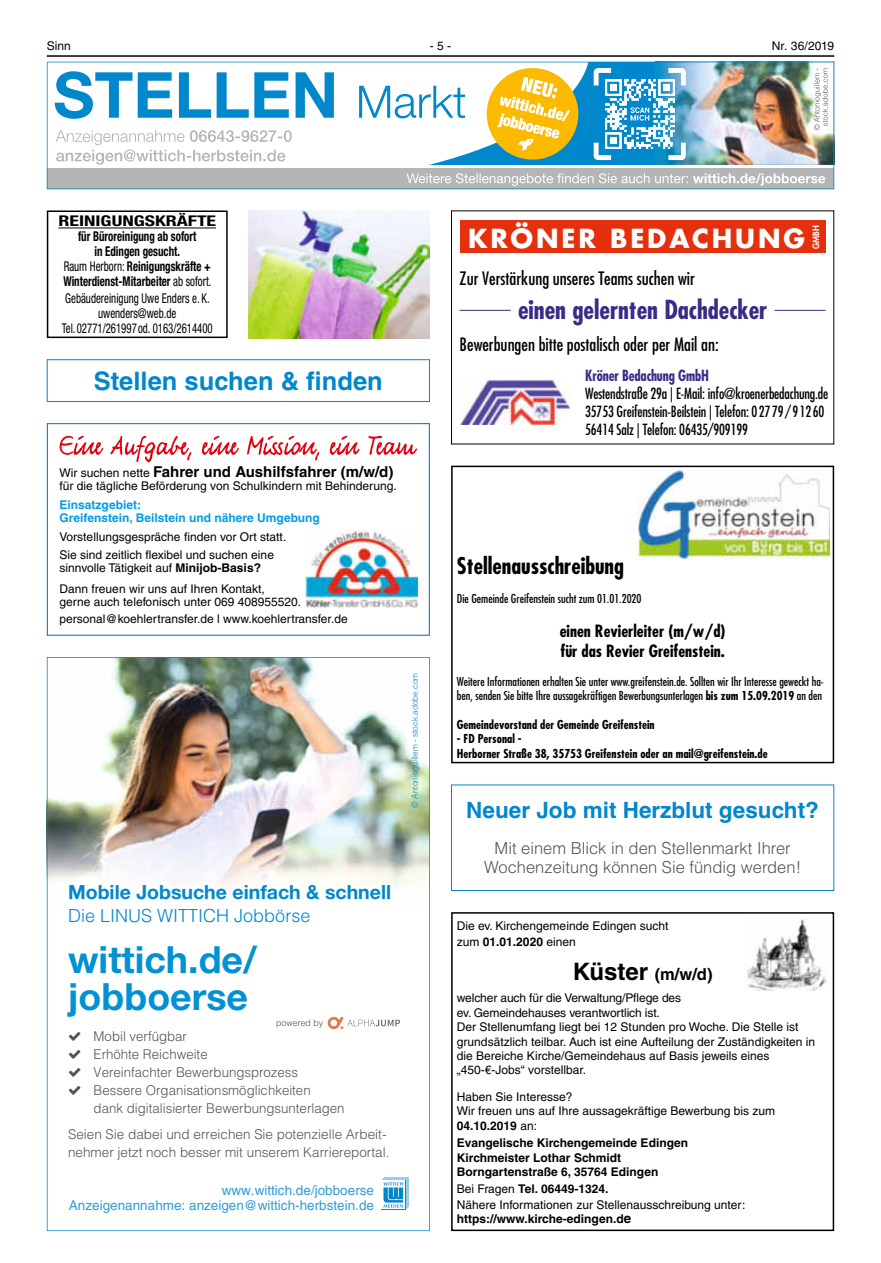
<style>
.page{position:relative;width:881px;height:1263px;background:#fff}
.page>*{position:absolute;margin:0;border:0;box-sizing:border-box;transform-origin:0 0}
.t1{font:700 37.5px/37.5px "Helvetica Neue LT";color:#0291d2}
.t2{font:700 25.65px "Futura LT";letter-spacing:.11em;color:#fff}
.t3{font:700 condensed 25.5px "Futura LT";color:#382c87}
.t4{font:700 25.5px "Helvetica LT";color:#0087cc}
.t5{font:700 22.5px "Helvetica LT";color:#0087cc}
.t6{font:700 condensed 22.5px "Futura LT";color:#000}
.t7{font:700 19.5px "Helvetica Neue LT";color:#0087cc}
.t8{font:condensed 18px "Futura LT";color:#000}
.t9{font:300 18px "Helvetica LT";color:#0087cc}
.t10{font:300 16.5px/19.5px "Helvetica LT";color:#535353;text-align:center}
.t11{font:700 condensed 16.5px/19.8px "Futura LT";color:#000}
.t12{font:700 16.5px "Helvetica LT";color:#000}
.t13{font:condensed 15px/18px "Futura LT";letter-spacing:-.01em;color:#000;scale:.95 1}
.t14{font:700 15px "Helvetica LT";color:#000}
.t15{font:700 condensed 15px "Futura LT";letter-spacing:-.01em;color:#382c87;scale:.95 1}
.t16{font:700 condensed 14.85px "Helvetica Neue LT";color:#000;scale:1.34 1}
.t17{font:300 13.5px/18px "Helvetica LT";color:#535353}
.t18{font:700 condensed 13.5px/15px "Helvetica Neue LT";color:#000;text-align:center;scale:.81 1}
.t19{font:condensed 13.5px/15px "Helvetica Neue LT";color:#000;text-align:center;scale:.81 1}
.t20{font:13.5px/14.5px "Helvetica LT";color:#329cd7;text-align:right}
.t21{font:12px/14.4px "Helvetica LT";color:#000}
.t22{font:condensed 12px/14.4px "Futura LT";color:#000}
.t23{font:700 12px/14.4px "Helvetica LT";color:#000}
.t24{font:700 condensed 12px/14.4px "Futura LT";color:#000}
.t25{font:700 12px/12.9px "Helvetica LT";color:#009ee3}
.t26{font:300 9px "Helvetica LT";color:#535353}
.t27{font:800 8.55px "Futura LT";color:#fff}
.t28{font:300 8.25px "Helvetica LT";color:#0087cc}
.s1{font-weight:400}
.s2{font-weight:400;font-size:12px}
.s3{font-weight:700}
.s4{font-size:24px}
.s5{font-size:13.5px}
</style>
<div class="page">
<hr style="left:47px;top:55px;width:786px;height:2px;background:#000">
<img style="left:47px;top:63px;width:786px;height:126px">
<img style="left:605px;top:80px;width:69px;height:69px">
<img style="left:747px;top:919px;width:79px;height:72px">
<div style="left:451px;top:912px;width:382px;height:319px;border:2px solid #000"></div>
<img style="left:638px;top:470px;width:191px;height:90px">
<div style="left:451px;top:466px;width:382px;height:297px;border:2px solid #000"></div>
<div style="left:459px;top:220px;width:366px;height:33px;background:#e5300d"></div>
<hr style="left:774px;top:310px;width:51px;height:1px;background:#382c87">
<hr style="left:459px;top:310px;width:51px;height:1px;background:#382c87">
<img style="left:460px;top:380px;width:109px;height:45px">
<hr style="left:58px;top:228px;width:158px;height:1px;background:#000">
<div style="left:47px;top:210px;width:180px;height:128px;border:2px solid #000"></div>
<svg style="left:429px;top:657px;width:1px;height:249px"></svg>
<img style="left:47px;top:657px;width:382px;height:574px">
<svg style="left:327px;top:1017px;width:73px;height:12px"></svg>
<div style="left:381px;top:1180px;width:24px;height:30px;background:#0087cc"></div>
<div style="left:381px;top:1180px;width:24px;height:29px;background:#fff"></div>
<svg style="left:382px;top:1177px;width:26px;height:32px"></svg>
<div style="left:47px;top:423px;width:382px;height:213px;border:1px solid #007ac3"></div>
<img style="left:306px;top:531px;width:111px;height:76px">
<svg style="left:60px;top:436px;width:357px;height:26px"></svg>
<div style="left:47px;top:359px;width:382px;height:43px;border:1px solid #0087cc"></div>
<div style="left:451px;top:784px;width:382px;height:107px;border:1px solid #0087cc"></div>
<img style="left:249px;top:210px;width:180px;height:128px">
<svg style="left:69px;top:1032px;width:11px;height:9px"></svg>
<svg style="left:69px;top:1050px;width:11px;height:9px"></svg>
<svg style="left:69px;top:1068px;width:11px;height:9px"></svg>
<svg style="left:69px;top:1086px;width:11px;height:9px"></svg>
<p class="t21" style="left:47px;top:39px;width:26px">Sinn</p>
<p class="t21" style="left:429px;top:39px;width:23px">-5-</p>
<p class="t21" style="left:771px;top:39px;width:64px">Nr. 36/2019</p>
<p class="t16" style="left:58px;top:212px;width:119px">ReinigungskRÄfte</p>
<p class="t18" style="left:63px;top:229px;width:184px">für Büroreinigung ab sofort<br>in edingen gesucht.<br><span class="s1">Raum Herborn:</span> Reinigungskräfte +<br>Winterdienst-Mitarbeiter <span class="s1">ab sofort.</span></p>
<p class="t19" style="left:62px;top:291px;width:188px">Gebäudereinigung Uwe Enders e. K. uwenders@web.de<br>Tel.02771/261997 od. 0163/2614400</p>
<h3 class="t4" style="left:94px;top:371px;width:290px">Stellen suchen &amp; finden</h3>
<p class="t14" style="left:60px;top:466px;width:335px"><span class="s2">Wir suchen nette</span> Fahrer und Aushilfsfahrer (m/w/d)</p>
<p class="t21" style="left:60px;top:480px;width:338px">für die tägliche Beförderung von Schulkindern mit Behinderung.</p>
<p class="t25" style="left:60px;top:500px;width:262px">Einsatzgebiet:<br>Greifenstein, Beilstein und nähere Umgebung</p>
<p class="t21" style="left:60px;top:530px;width:228px;line-height:17.1px">Vorstellungsgespräche finden vor Ort statt.<br>Sie sind zeitlich flexibel und suchen eine</p>
<p class="t21" style="left:60px;top:558px;width:206px;line-height:21.5px">sinnvolle Tätigkeit auf <span class="s3">Minijob-Basis?<br></span>Dann freuen wir uns auf Ihren Kontakt,</p>
<p class="t21" style="left:60px;top:594px;width:289px;line-height:17.1px">gerne auch telefonisch unter 069 408955520. personal@koehlertransfer.de l www.koehlertransfer.de</p>
<p class="t28" style="left:410px;top:808px;width:136px;rotate:-90deg">© Antonioguillem - stock.adobe.com</p>
<h3 class="t7" style="left:68px;top:880px;width:324px">Mobile Jobsuche einfach &amp; schnell</h3>
<h3 class="t9" style="left:68px;top:905px;width:244px">Die LINUS WITTICH Jobbörse</h3>
<h1 class="t1" style="left:68px;top:940px;width:190px">wittich.de/ jobboerse</h1>
<p class="t17" style="left:94px;top:1027px;width:252px">Mobil verfügbar<br>Erhöhte Reichweite<br>Vereinfachter Bewerbungsprozess<br>Bessere Organisationsmöglichkeiten<br>dank digitalisierter Bewerbungsunterlagen</p>
<p class="t17" style="left:68px;top:1126px;width:323px">Seien Sie dabei und erreichen Sie potenzielle Arbeit&shy;nehmer jetzt noch besser mit unserem Karriereportal.</p>
<p class="t26" style="left:276px;top:1018px;width:49px">powered by</p>
<p class="t20" style="left:69px;top:1184px;width:306px">www.wittich.de/jobboerse<br>Anzeigenannahme: anzeigen@wittich-herbstein.de</p>
<h2 class="t2" style="left:468px;top:221px;width:338px">KRÖNER BEDACHUNG</h2>
<p class="t27" style="left:810px;top:249px;width:25px;rotate:-90deg">GMBH</p>
<h3 class="t8" style="left:459px;top:267px;width:237px">Zur Verstärkung unseres Teams suchen wir</h3>
<h3 class="t3" style="left:518px;top:293px;width:251px">einen gelernten Dachdecker</h3>
<h3 class="t8" style="left:459px;top:333px;width:260px">Bewerbungen bitte postalisch oder per Mail an:</h3>
<p class="t15" style="left:585px;top:366px;width:132px">Kröner Bedachung GmbH</p>
<p class="t13" style="left:585px;top:384px;width:257px">Westendstraße 29a | E-Mail: info@kroenerbedachung.de<br>35753 Greifenstein-Beilstein | Telefon: 02779/91260<br>56414 Salz | Telefon: 06435/909199</p>
<h3 class="t6" style="left:456px;top:552px;width:168px">Stellenausschreibung</h3>
<p class="t22" style="left:456px;top:591px;width:186px">Die Gemeinde Greifenstein sucht zum 01.01.2020</p>
<h3 class="t11" style="left:559px;top:621px;width:167px">einen Revierleiter (m/w/d) für das Revier Greifenstein.</h3>
<p class="t22" style="left:456px;top:674px;width:368px">Weitere Informationen erhalten Sie unter www.greifenstein.de. Sollten wir Ihr Interesse geweckt ha&shy;ben, senden Sie bitte Ihre aussagekräftigen Bewerbungsunterlagen <span class="s3">bis zum 15.09.2019</span> an den</p>
<p class="t24" style="left:456px;top:717px;width:199px">Gemeindevorstand der Gemeinde Greifenstein</p>
<p class="t24" style="left:456px;top:732px;width:312px">- FD Personal -<br>Herborner Straße 38, 35753 Greifenstein oder an mail@greifenstein.de</p>
<h3 class="t5" style="left:466px;top:802px;width:354px">Neuer Job mit Herzblut gesucht?</h3>
<h3 class="t10" style="left:484px;top:838px;width:318px">Mit einem Blick in den Stellenmarkt Ihrer<br>Wochenzeitung können Sie fündig werden!</h3>
<p class="t21" style="left:456px;top:919px;width:213px;line-height:16.2px">Die ev. Kirchengemeinde Edingen sucht zum <span class="s3">01.01.2020</span> einen</p>
<h3 class="t12" style="left:572px;top:968px;width:141px"><span class="s4">Küster</span> (m/w/d)</h3>
<p class="t21" style="left:456px;top:992px;width:359px">welcher auch für die Verwaltung/Pflege des<br>ev. Gemeindehauses verantwortlich ist.<br>Der Stellenumfang liegt bei 12 Stunden pro Woche. Die Stelle ist grundsätzlich teilbar. Auch ist eine Aufteilung der Zuständigkeiten in die Bereiche Kirche/Gemeindehaus auf Basis jeweils eines „450-€-Jobs“ vorstellbar.</p>
<p class="t21" style="left:456px;top:1091px;width:320px">Haben Sie Interesse?<br>Wir freuen uns auf Ihre aussagekräftige Bewerbung bis zum<br><span class="s3">04.10.2019</span> an:</p>
<p class="t23" style="left:456px;top:1137px;width:233px">Evangelische Kirchengemeinde Edingen<br>Kirchmeister Lothar Schmidt<br>Borngartenstraße 6, 35764 Edingen</p>
<p class="t21" style="left:456px;top:1182px;width:290px;line-height:15.9px">Bei Fragen <span class="s3">Tel. 06449-1324.<br></span>Nähere Informationen zur Stellenausschreibung unter:</p>
<p class="t23" style="left:456px;top:1212px;width:176px">https://www.kirche-edingen.d<span class="s5">e</span></p>
</div>
